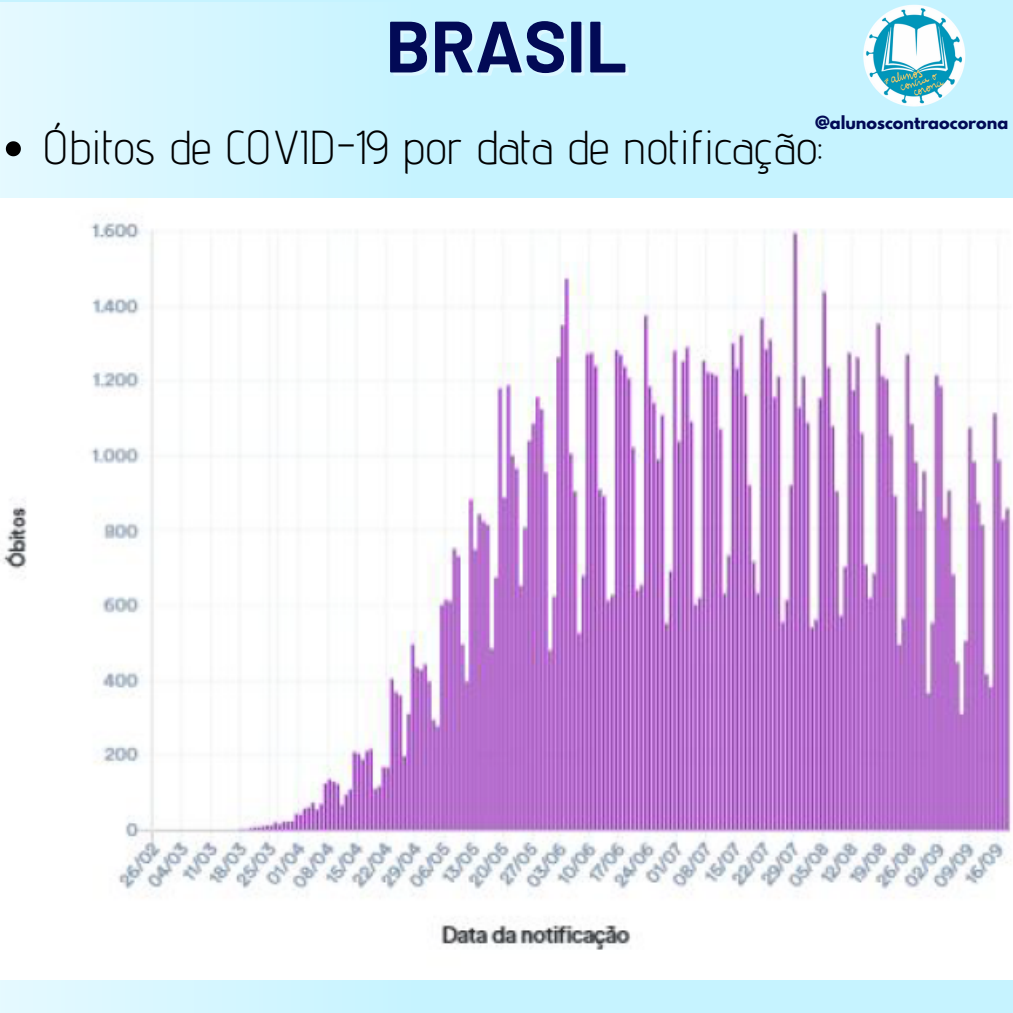
<style>
.page{position:relative;width:1013px;height:1013px;background:#fff}
.page>*{position:absolute;margin:0;border:0;box-sizing:border-box;transform-origin:0 0}
.t1{font:700 72.5px "Barlow";color:#020a56}
.t2{font:300 47.5px "Advent Pro";color:#000}
.t3{font:700 16px "League Spartan";color:#020a56}
</style>
<div class="page">
<div style="left:0;top:0;width:1012px;height:1012px;background:#c6f3ff"></div>
<div style="left:0;top:2px;width:819px;height:1010px;background:linear-gradient(to right,#def8ff,#bff2ff)"></div>
<img style="left:0;top:199px;width:1012px;height:780px">
<svg style="left:6px;top:141px;width:15px;height:15px"></svg>
<img style="left:863px;top:4px;width:103px;height:103px">
<h1 class="t1" style="left:385px;top:0;width:243px">BRASIL</h1>
<p class="t3" style="left:815px;top:114px;width:195px">@alunoscontraocorona</p>
<p class="t2" style="left:43px;top:118px;width:781px">Óbitos de COVID-19 por data de notificação:</p>
</div>
